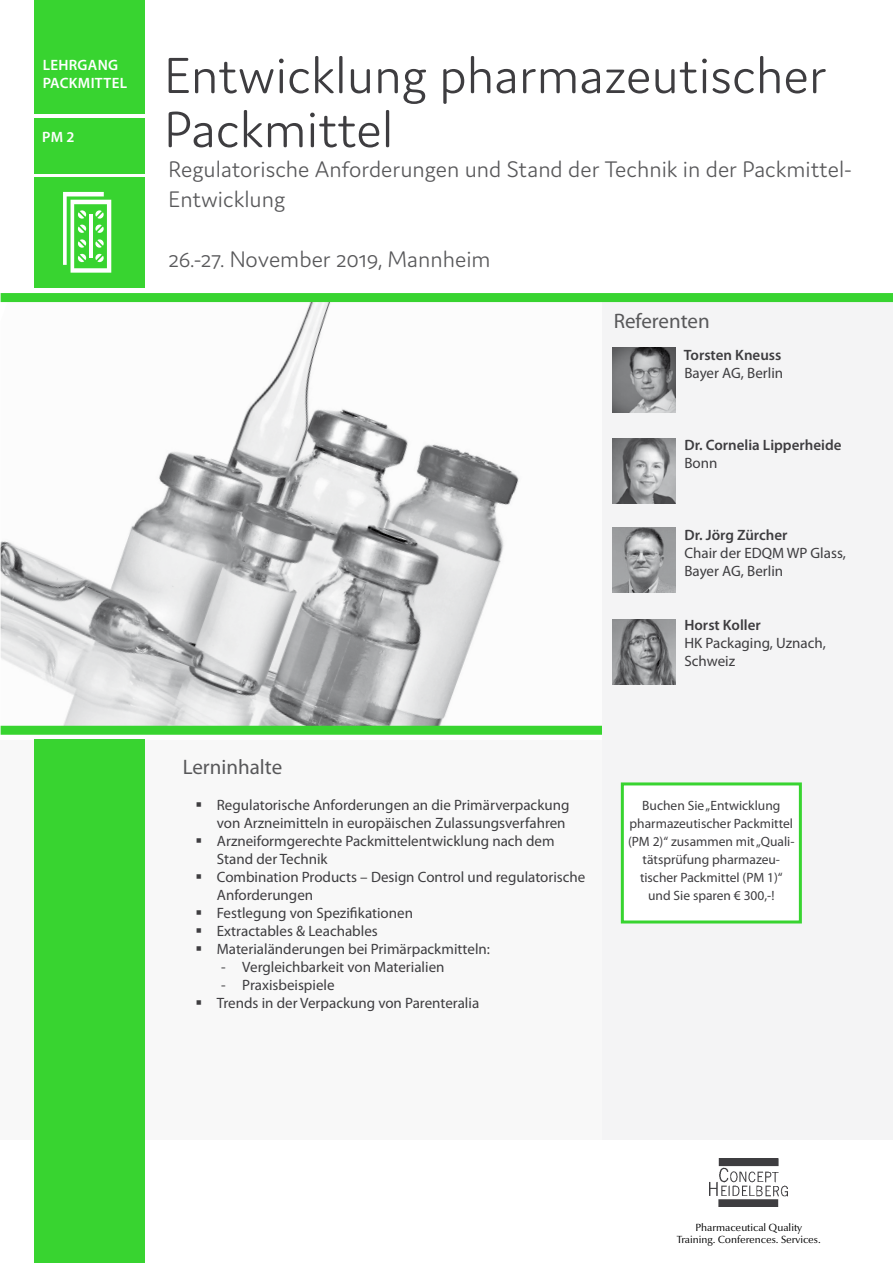
<style>
.page{position:relative;width:893px;height:1263px;background:#fff}
.page>*{position:absolute;margin:0;border:0;box-sizing:border-box;transform-origin:0 0}
.t1{font:300 54px/54px "Domus";color:#3e3d40}
.t2{font:300 24px/30px "Domus";color:#58585a}
.t3{font:21px "Myriad Pro";color:#58585a}
.t4{font:15px/18px "Myriad Pro";color:#3e3d40}
.t5{font:600 15px "Myriad Pro";color:#3e3d40}
.t6{font:600 15px/18px "Myriad Pro";letter-spacing:.02em;color:#fff}
.t7{font:13.5px/18px "Myriad Pro";color:#3e3d40;text-align:center}
.t8{font:10.5px/12.6px "Optima Nova LT";color:#000;text-align:center}
</style>
<div class="page">
<img style="left:1px;top:302px;width:602px;height:424px">
<div style="left:0;top:739px;width:893px;height:400px;background:#f8f8f8"></div>
<div style="left:34px;top:739px;width:111px;height:524px;background:#38d430"></div>
<div style="left:1px;top:726px;width:602px;height:9px;background:#38d430"></div>
<div style="left:603px;top:297px;width:290px;height:842px;background:#f4f4f5"></div>
<div style="left:1px;top:293px;width:892px;height:9px;background:#38d430"></div>
<img style="left:710px;top:1159px;width:78px;height:47px">
<img style="left:612px;top:348px;width:64px;height:64px">
<img style="left:612px;top:438px;width:64px;height:65px">
<img style="left:612px;top:528px;width:64px;height:64px">
<img style="left:612px;top:620px;width:64px;height:64px">
<div style="left:34px;top:118px;width:111px;height:55px;background:#38d430"></div>
<div style="left:34px;top:177px;width:111px;height:111px;background:#38d430"></div>
<div style="left:34px;top:0;width:111px;height:114px;background:#38d430"></div>
<svg style="left:63px;top:192px;width:48px;height:81px"></svg>
<div style="left:622px;top:784px;width:178px;height:138px;background:#fff"></div>
<div style="left:621px;top:782px;width:181px;height:141px;border:3px solid #38d430"></div>
<p class="t6" style="left:43px;top:55px;width:86px">LEHRGANG<br>PACKMITTEL</p>
<p class="t6" style="left:42px;top:128px;width:34px">PM 2</p>
<h1 class="t1" style="left:164px;top:48px;width:664px">Entwicklung pharmazeutischer<br>Packmittel</h1>
<h2 class="t2" style="left:169px;top:154px;width:685px">Regulatorische Anforderungen und Stand der Technik in der Packmittel-<br>Entwicklung</h2>
<h2 class="t2" style="left:169px;top:244px;width:324px">26.-27. November 2019, Mannheim</h2>
<h3 class="t3" style="left:614px;top:309px;width:98px">Referenten</h3>
<p class="t5" style="left:684px;top:345px;width:99px">Torsten Kneuss</p>
<p class="t4" style="left:684px;top:364px;width:100px">Bayer AG, Berlin</p>
<p class="t5" style="left:684px;top:435px;width:158px">Dr. Cornelia Lipperheide</p>
<p class="t4" style="left:684px;top:454px;width:35px">Bonn</p>
<p class="t5" style="left:684px;top:525px;width:105px">Dr. Jörg Zürcher</p>
<p class="t4" style="left:684px;top:544px;width:163px">Chair der EDQM WP Glass,<br>Bayer AG, Berlin</p>
<h3 class="t3" style="left:183px;top:755px;width:101px">Lerninhalte</h3>
<p class="t4" style="left:217px;top:796px;width:370px">Regulatorische Anforderungen an die Primärverpackung von Arzneimitteln in europäischen Zulassungsverfahren Arzneiformgerechte Packmittelentwicklung nach dem Stand der Technik<br>Combination Products – Design Control und regulatorische Anforderungen<br>Festlegung von Spezifikationen<br>Extractables &amp; Leachables<br>Materialänderungen bei Primärpackmitteln:</p>
<p class="t4" style="left:221px;top:958px;width:225px">- Vergleichbarkeit von Materialien</p>
<p class="t4" style="left:217px;top:976px;width:264px">- Praxisbeispiele<br>Trends in der Verpackung von Parenteralia</p>
<p class="t5" style="left:684px;top:615px;width:78px">Horst Koller</p>
<p class="t4" style="left:684px;top:634px;width:143px">HK Packaging, Uznach,<br>Schweiz</p>
<p class="t7" style="left:628px;top:797px;width:168px">Buchen Sie „Entwicklung pharmazeutischer Packmittel (PM 2)“ zusammen mit „Quali&shy;tätsprüfung pharmazeu&shy;tischer Packmittel (PM 1)“ und Sie sparen € 300,-!</p>
<p class="t8" style="left:677px;top:1221px;width:146px">Pharmaceutical Quality<br>Training. Conferences. Services.</p>
</div>
